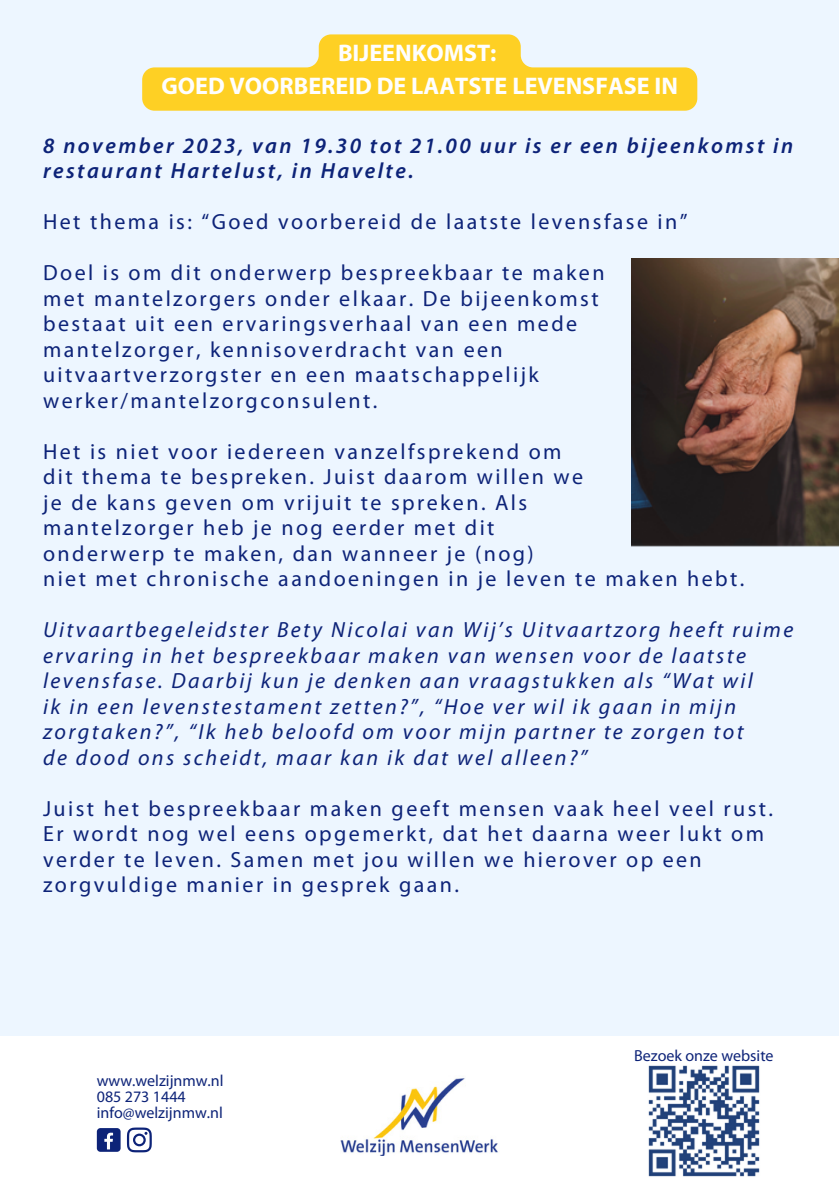
<style>
.page{position:relative;width:839px;height:1191px;background:#fff}
.page>*{position:absolute;margin:0;border:0;box-sizing:border-box;transform-origin:0 0}
.t1{font:700 24px "Myriad Pro";color:#fefefe}
.t2{font:22px/25.6px "Myriad Pro";letter-spacing:.11em;color:#0d2378}
.t3{font:italic 22px/25.6px "Myriad Pro";letter-spacing:.11em;color:#0d2378}
.t4{font:italic 600 22px/25.6px "Myriad Pro";letter-spacing:.11em;color:#0d2378}
.t5{font:16px "Myriad Pro";color:#0d2378}
</style>
<div class="page">
<div style="left:0;top:0;width:838px;height:1191px;background:#edf6ff"></div>
<div style="left:0;top:1036px;width:838px;height:155px;background:#fff"></div>
<img style="left:340px;top:1078px;width:159px;height:77px">
<svg style="left:127px;top:1128px;width:25px;height:24px"></svg>
<div style="left:97px;top:1128px;width:24px;height:24px;background:#0d2378;border-radius:4px"></div>
<svg style="left:104px;top:1133px;width:9px;height:16px"></svg>
<img style="left:648px;top:1065px;width:112px;height:112px">
<svg style="left:142px;top:34px;width:555px;height:77px;fill:#fed024"></svg>
<img style="left:631px;top:259px;width:207px;height:288px">
<p class="t1" style="left:338px;top:43px;width:160px">BIJEENKOMST:</p>
<p class="t1" style="left:161px;top:76px;width:518px">GOED VOORBEREID DE LAATSTE LEVENSFASE IN</p>
<p class="t4" style="left:43px;top:134px;width:751px">8 november 2023, van 19.30 tot 21.00 uur is er een bijeenkomst in restaurant Hartelust, in Havelte.</p>
<p class="t2" style="left:43px;top:211px;width:646px">Het thema is: “Goed voorbereid de laatste levensfase in”</p>
<p class="t2" style="left:43px;top:262px;width:563px">Doel is om dit onderwerp bespreekbaar te maken</p>
<p class="t2" style="left:43px;top:287px;width:557px">met mantelzorgers onder elkaar. De bijeenkomst</p>
<p class="t2" style="left:43px;top:313px;width:535px">bestaat uit een ervaringsverhaal van een mede</p>
<p class="t2" style="left:43px;top:338px;width:461px">mantelzorger, kennisoverdracht van een</p>
<p class="t2" style="left:43px;top:364px;width:497px">uitvaartverzorgster en een maatschappelijk werker/mantelzorgconsulent.</p>
<p class="t2" style="left:43px;top:440px;width:520px">Het is niet voor iedereen vanzelfsprekend om</p>
<p class="t2" style="left:43px;top:466px;width:541px">dit thema te bespreken. Juist daarom willen we</p>
<p class="t2" style="left:43px;top:491px;width:485px">je de kans geven om vrijuit te spreken. Als</p>
<p class="t2" style="left:43px;top:517px;width:453px">mantelzorger heb je nog eerder met dit</p>
<p class="t2" style="left:43px;top:542px;width:492px">onderwerp te maken, dan wanneer je (nog)</p>
<p class="t2" style="left:43px;top:568px;width:702px">niet met chronische aandoeningen in je leven te maken hebt.</p>
<p class="t3" style="left:43px;top:619px;width:751px">Uitvaartbegeleidster Bety Nicolai van Wij’s Uitvaartzorg heeft ruime ervaring in het bespreekbaar maken van wensen voor de laatste levensfase. Daarbij kun je denken aan vraagstukken als “Wat wil</p>
<p class="t3" style="left:43px;top:695px;width:702px">ik in een levenstestament zetten?”, “Hoe ver wil ik gaan in mijn zorgtaken?”, “Ik heb beloofd om voor mijn partner te zorgen tot</p>
<p class="t3" style="left:43px;top:746px;width:546px">de dood ons scheidt, maar kan ik dat wel alleen?”</p>
<p class="t2" style="left:43px;top:797px;width:731px">Juist het bespreekbaar maken geeft mensen vaak heel veel rust.<br>Er wordt nog wel eens opgemerkt, dat het daarna weer lukt om verder te leven. Samen met jou willen we hierover op een zorgvuldige manier in gesprek gaan.</p>
<p class="t5" style="left:97px;top:1074px;width:128px">www.welzijnmw.nl</p>
<p class="t5" style="left:97px;top:1090px;width:90px">085 273 1444</p>
<p class="t5" style="left:97px;top:1106px;width:127px">info@welzijnmw.nl</p>
<p class="t5" style="left:634px;top:1049px;width:141px">Bezoek onze website</p>
</div>
